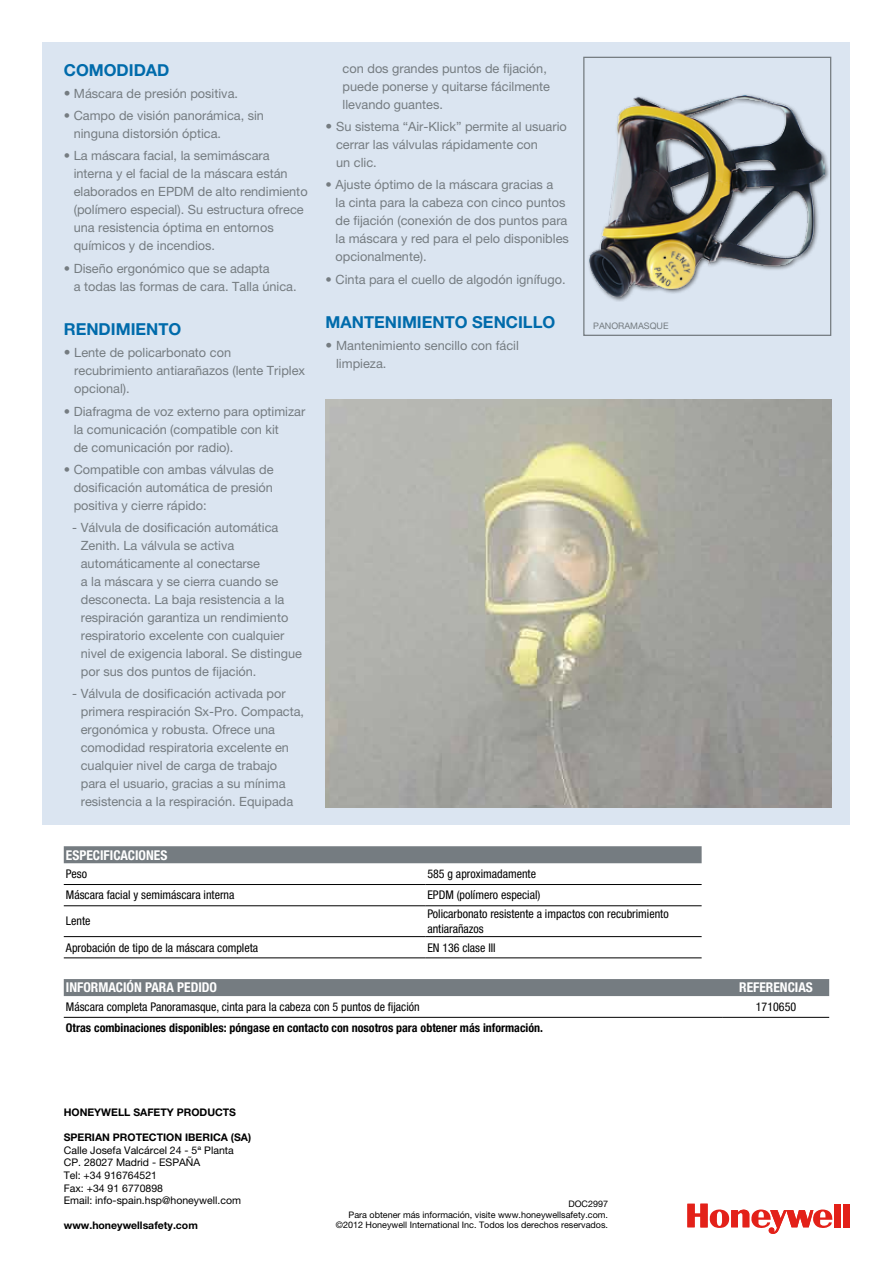
<style>
.page{position:relative;width:893px;height:1263px;background:#fff}
.page>*{position:absolute;margin:0;border:0;box-sizing:border-box;transform-origin:0 0}
.t1{font:700 16.5px "Helvetica Neue LT Pro";color:#006bab}
.t2{font:700 condensed 13.5px "Helvetica Neue LT Pro";color:#fff}
.t3{font:12.75px/18px "Helvetica Neue LT Pro";color:#757c81}
.t4{font:condensed 12px/14.4px "Helvetica Neue LT Pro";color:#000}
.t5{font:700 condensed 12px "Helvetica Neue LT Pro";color:#000}
.t6{font:10.5px/12.6px "Helvetica Neue LT Pro";color:#000}
.t7{font:700 10.5px "Helvetica Neue LT Pro";color:#000}
.t8{font:9px/10.8px "Helvetica Neue LT Pro";color:#000;text-align:right}
.t9{font:9px "Helvetica Neue LT Pro";color:#757c81}
.s1{font-size:13.5px}
</style>
<div class="page">
<div style="left:43px;top:43px;width:807px;height:782px;background:#dbe5f1"></div>
<div style="left:64px;top:846px;width:638px;height:17px;background:#757c81"></div>
<hr style="left:64px;top:905px;width:361px;height:1px;background:#000">
<hr style="left:425px;top:905px;width:277px;height:1px;background:#000">
<hr style="left:64px;top:936px;width:361px;height:1px;background:#000">
<hr style="left:425px;top:936px;width:277px;height:1px;background:#000">
<hr style="left:64px;top:884px;width:361px;height:1px;background:#000">
<hr style="left:425px;top:884px;width:277px;height:1px;background:#000">
<hr style="left:64px;top:958px;width:361px;height:1px;background:#000">
<hr style="left:425px;top:958px;width:277px;height:1px;background:#000">
<div style="left:64px;top:979px;width:765px;height:17px;background:#757c81"></div>
<hr style="left:64px;top:1017px;width:659px;height:1px;background:#000">
<hr style="left:723px;top:1017px;width:106px;height:1px;background:#000">
<img style="left:590px;top:96px;width:235px;height:201px">
<div style="left:583px;top:57px;width:248px;height:279px;border:1px solid #757c81"></div>
<svg style="left:687px;top:1204px;width:145px;height:30px"></svg>
<div style="left:834px;top:1204px;width:7px;height:23px;background:#e32119"></div>
<div style="left:843px;top:1204px;width:6px;height:23px;background:#e32119"></div>
<img style="left:326px;top:400px;width:505px;height:408px">
<p class="t1" style="left:64px;top:59px;width:27px">COMO</p>
<p class="t1" style="left:117px;top:59px;width:54px">DIDAD</p>
<p class="t3" style="left:64px;top:84px;width:176px"><span class="s1">•</span> Máscara de presión positiva.</p>
<p class="t3" style="left:74px;top:106px;width:192px;text-indent:-10px">• Campo de visión panorámica, sin ninguna distorsión óptica.</p>
<p class="t3" style="left:74px;top:147px;width:235px;text-indent:-10px">• La máscara facial, la semimáscara interna y el facial de la máscara están elaborados en EPDM de alto rendimiento (polímero especial). Su estructura ofrece una resistencia óptima en entornos químicos y de incendios.</p>
<p class="t3" style="left:74px;top:259px;width:224px;text-indent:-10px">• Diseño ergonómico que se adapta<br>a todas las formas de cara. Talla única.</p>
<p class="t1" style="left:64px;top:319px;width:119px">RENDI MIENTO</p>
<p class="t3" style="left:74px;top:344px;width:232px;text-indent:-11px"><span class="s1">•</span> Lente de policarbonato con recubrimiento antiarañazos (lente Triplex opcional).</p>
<p class="t3" style="left:74px;top:402px;width:233px;text-indent:-10px">• Diafragma de voz externo para optimizar la comunicación (compatible con kit<br>de comunicación por radio).</p>
<p class="t3" style="left:74px;top:460px;width:201px;text-align:justify;text-indent:-10px">• Compatible con ambas válvulas de dosificación automática de presión positiva y cierre rápido:</p>
<p class="t3" style="left:81px;top:518px;width:223px;text-indent:-9px">- Válvula de dosificación automática Zenith. La válvula se activa automáticamente al conectarse<br>a la máscara y se cierra cuando se desconecta. La baja resistencia a la respiración garantiza un rendimiento respiratorio excelente con cualquier nivel de exigencia laboral. Se distingue por sus dos puntos de fijación.</p>
<p class="t3" style="left:81px;top:685px;width:225px;text-indent:-9px">- Válvula de dosificación activada por primera respiración Sx-Pro. Compacta, ergonómica y robusta. Ofrece una comodidad respiratoria excelente en cualquier nivel de carga de trabajo para el usuario, gracias a su mínima resistencia a la respiración. Equipada</p>
<p class="t3" style="left:343px;top:59px;width:209px">con dos grandes puntos de fijación, puede ponerse y quitarse fácilmente llevando guantes.</p>
<p class="t3" style="left:336px;top:117px;width:232px;text-indent:-11px"><span class="s1">•</span> Su sistema “Air-Klick” permite al usuario cerrar las válvulas rápidamente con<br>un clic.</p>
<p class="t3" style="left:336px;top:176px;width:235px;text-indent:-10px">• Ajuste óptimo de la máscara gracias a<br>la cinta para la cabeza con cinco puntos de fijación (conexión de dos puntos para la máscara y red para el pelo disponibles opcionalmente).</p>
<p class="t3" style="left:326px;top:270px;width:241px">• Cinta para el cuello de algodón ignífugo.</p>
<p class="t1" style="left:326px;top:312px;width:231px">MANTENIMIENTO SENCILLO</p>
<p class="t3" style="left:336px;top:337px;width:184px;text-indent:-11px"><span class="s1">•</span> Mantenimiento sencillo con fácil limpieza.</p>
<p class="t9" style="left:593px;top:321px;width:77px">PANORAMASQUE</p>
<p class="t2" style="left:66px;top:846px;width:103px">ESPECIFICACIONES</p>
<p class="t4" style="left:66px;top:867px;width:23px">Peso</p>
<p class="t4" style="left:427px;top:867px;width:110px">585 g aproximadamente</p>
<p class="t4" style="left:66px;top:888px;width:170px">Máscara facial y semimáscara interna</p>
<p class="t4" style="left:427px;top:888px;width:115px">EPDM (polímero especial)</p>
<p class="t4" style="left:66px;top:914px;width:26px">Lente</p>
<p class="t4" style="left:427px;top:907px;width:243px">Policarbonato resistente a impactos con recubrimiento antiarañazos</p>
<p class="t4" style="left:66px;top:940px;width:194px">Aprobación de tipo de la máscara completa</p>
<p class="t4" style="left:427px;top:940px;width:70px">EN 136 clase III</p>
<p class="t2" style="left:66px;top:979px;width:153px">INFORMACIÓN PARA PEDIDO</p>
<p class="t2" style="left:739px;top:979px;width:75px">REFERENCIAS</p>
<p class="t4" style="left:66px;top:999px;width:355px">Máscara completa Panoramasque, cinta para la cabeza con 5 puntos de fijación</p>
<p class="t4" style="left:756px;top:999px;width:42px">1710650</p>
<p class="t5" style="left:66px;top:1021px;width:479px">Otras combinaciones disponibles: póngase en contacto con nosotros para obtener más información.</p>
<p class="t7" style="left:64px;top:1106px;width:17px">HONE</p>
<p class="t7" style="left:94px;top:1106px;width:25px">YWELL</p>
<p class="t7" style="left:133px;top:1106px;width:82px">SAFETY PRODUCTS</p>
<p class="t7" style="left:64px;top:1131px;width:189px">SPERIAN PROTECTION IBERICA (SA)</p>
<p class="t6" style="left:64px;top:1143px;width:179px">Calle Josefa Valcárcel 24 - 5ª Planta<br>CP. 28027 Madrid - ESPAÑA<br>Tel: +34 916764521<br>Fax: +34 91 6770898<br>Email: info-spain.hsp@honeywell.com</p>
<p class="t7" style="left:64px;top:1219px;width:136px">WWW.HONEYWELLSAFETY.COM</p>
<p class="t8" style="left:336px;top:1198px;width:274px">DOC2997<br>Para obtener más información, visite www.honeywellsafety.com. ©2012 Honeywell International Inc. Todos los derechos reservados.</p>
</div>
